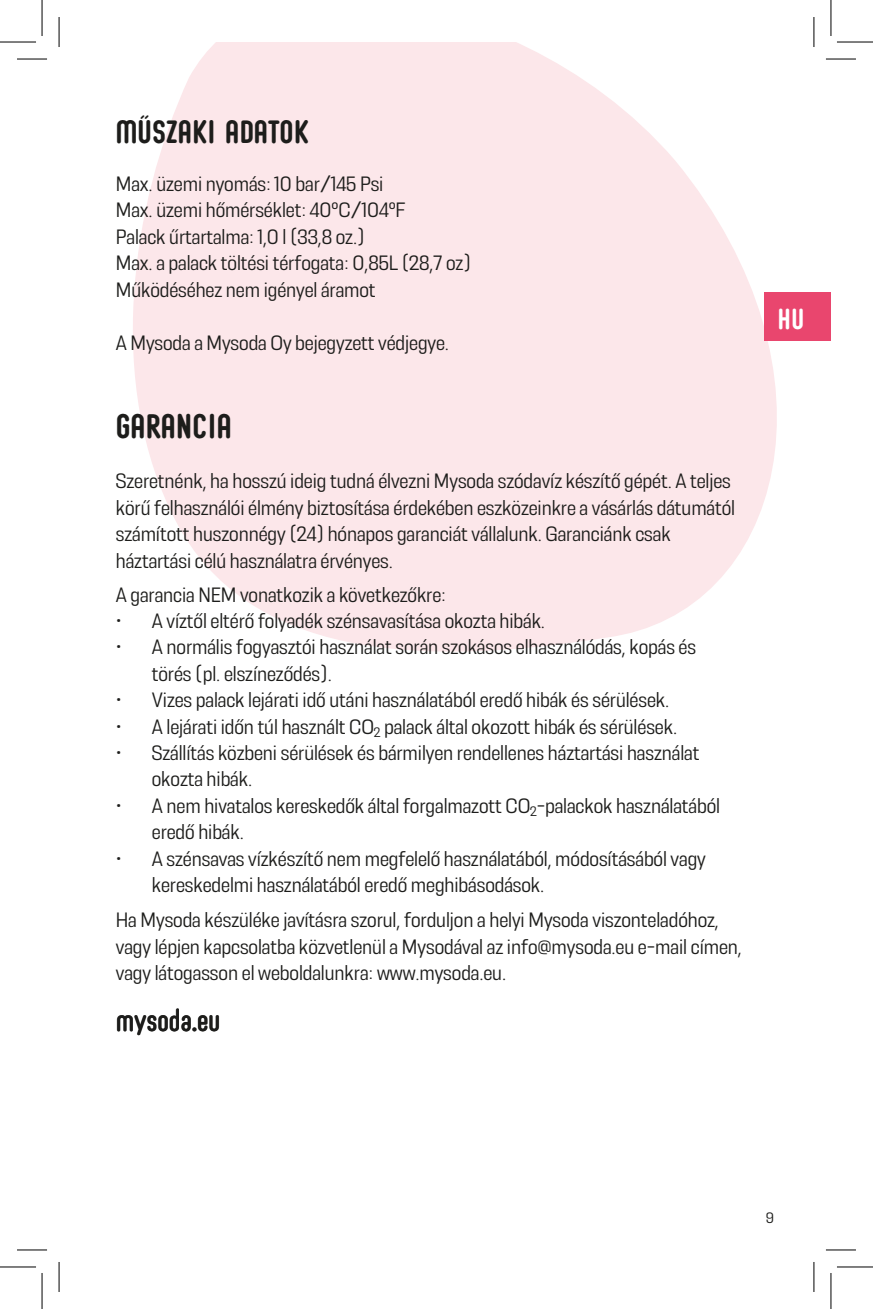
<style>
.page{position:relative;width:873px;height:1309px;background:#fff}
.page>*{position:absolute;margin:0;border:0;box-sizing:border-box;transform-origin:0 0}
.t1{font:44px "My Soda";letter-spacing:-.005em;color:#1d1d1b}
.t2{font:38px "My Soda 1.4";letter-spacing:-.005em;color:#1d1d1b}
.t3{font:36px "My Soda 1.4";letter-spacing:-.01em;color:#1d1d1b}
.t4{font:32px "My Soda 1.4";color:#fff}
.t5{font:300 condensed 22px/26.4px "New Haven";letter-spacing:-.005em;color:#1d1d1b}
.t6{font:300 condensed 16px "New Haven";color:#1d1d1b}
</style>
<div class="page">
<svg style="left:133px;top:42px;width:697px;height:610px;fill:#fce7ea"></svg>
<hr style="left:825px;top:58px;width:30px;height:2px;background:#fff">
<hr style="left:812px;top:17px;width:2px;height:30px;background:#fff">
<hr style="left:17px;top:59px;width:30px;height:1px;background:#000">
<hr style="left:825px;top:59px;width:30px;height:1px;background:#000">
<hr style="left:17px;top:1249px;width:30px;height:1px;background:#000">
<hr style="left:825px;top:1249px;width:30px;height:1px;background:#000">
<hr style="left:59px;top:17px;width:1px;height:30px;background:#000">
<hr style="left:59px;top:1262px;width:1px;height:30px;background:#000">
<hr style="left:813px;top:17px;width:1px;height:30px;background:#000">
<hr style="left:813px;top:1262px;width:1px;height:30px;background:#000">
<hr style="left:0;top:42px;width:36px;height:1px;background:#000">
<hr style="left:836px;top:42px;width:36px;height:1px;background:#000">
<hr style="left:0;top:1266px;width:36px;height:1px;background:#000">
<hr style="left:836px;top:1266px;width:36px;height:1px;background:#000">
<hr style="left:42px;top:0;width:1px;height:36px;background:#000">
<hr style="left:42px;top:1273px;width:1px;height:36px;background:#000">
<hr style="left:830px;top:0;width:1px;height:36px;background:#000">
<hr style="left:830px;top:1273px;width:1px;height:36px;background:#000">
<div style="left:764px;top:293px;width:66px;height:48px;background:#e9466e"></div>
<h3 class="t3" style="left:116px;top:112px;width:195px">MŰSZAKI ADATOK</h3>
<p class="t5" style="left:116px;top:170px;width:356px">Max. üzemi nyomás: 10 bar/145 Psi<br>Max. üzemi hőmérséklet: 40°C/104°F<br>Palack űrtartalma: 1,0 l (33,8 oz.)<br>Max. a palack töltési térfogata: 0,85L (28,7 oz)<br>Működéséhez nem igényel áramot</p>
<p class="t5" style="left:116px;top:329px;width:334px">A Mysoda a Mysoda Oy bejegyzett védjegye.</p>
<h2 class="t2" style="left:116px;top:405px;width:117px">GARANCIA</h2>
<p class="t5" style="left:116px;top:468px;width:620px">Szeretnénk, ha hosszú ideig tudná élvezni Mysoda szódavíz készítő gépét. A teljes körű felhasználói élmény biztosítása érdekében eszközeinkre a vásárlás dátumától számított huszonnégy (24) hónapos garanciát vállalunk. Garanciánk csak háztartási célú használatra érvényes.</p>
<p class="t5" style="left:116px;top:581px;width:331px">A garancia NEM vonatkozik a következőkre:</p>
<p class="t5" style="left:116px;top:607px;width:430px">• A víztől eltérő folyadék szénsavasítása okozta hibák.</p>
<p class="t5" style="left:152px;top:634px;width:545px;text-indent:-36px">• A normális fogyasztói használat során szokásos elhasználódás, kopás és törés (pl. elszíneződés).</p>
<p class="t5" style="left:116px;top:686px;width:554px">• Vizes palack lejárati idő utáni használatából eredő hibák és sérülések.</p>
<p class="t5" style="left:116px;top:713px;width:562px">• A lejárati időn túl használt CO<sub>2</sub> palack által okozott hibák és sérülések.</p>
<p class="t5" style="left:152px;top:739px;width:549px;text-indent:-36px">• Szállítás közbeni sérülések és bármilyen rendellenes háztartási használat okozta hibák.</p>
<p class="t5" style="left:152px;top:792px;width:569px;text-indent:-36px">• A nem hivatalos kereskedők által forgalmazott CO<sub>2</sub>-palackok használatából eredő hibák.</p>
<p class="t5" style="left:152px;top:845px;width:555px;text-indent:-36px">• A szénsavas vízkészítő nem megfelelő használatából, módosításából vagy kereskedelmi használatából eredő meghibásodások.</p>
<p class="t5" style="left:116px;top:906px;width:627px">Ha Mysoda készüléke javításra szorul, forduljon a helyi Mysoda viszonteladóhoz, vagy lépjen kapcsolatba közvetlenül a Mysodával az info@mysoda.eu e-mail címen, vagy látogasson el weboldalunkra: www.mysoda.eu.</p>
<h1 class="t1" style="left:116px;top:990px;width:106px">mysoda.eu</h1>
<h3 class="t4" style="left:776px;top:301px;width:29px">HU</h3>
<p class="t6" style="left:765px;top:1209px;width:10px">9</p>
</div>
